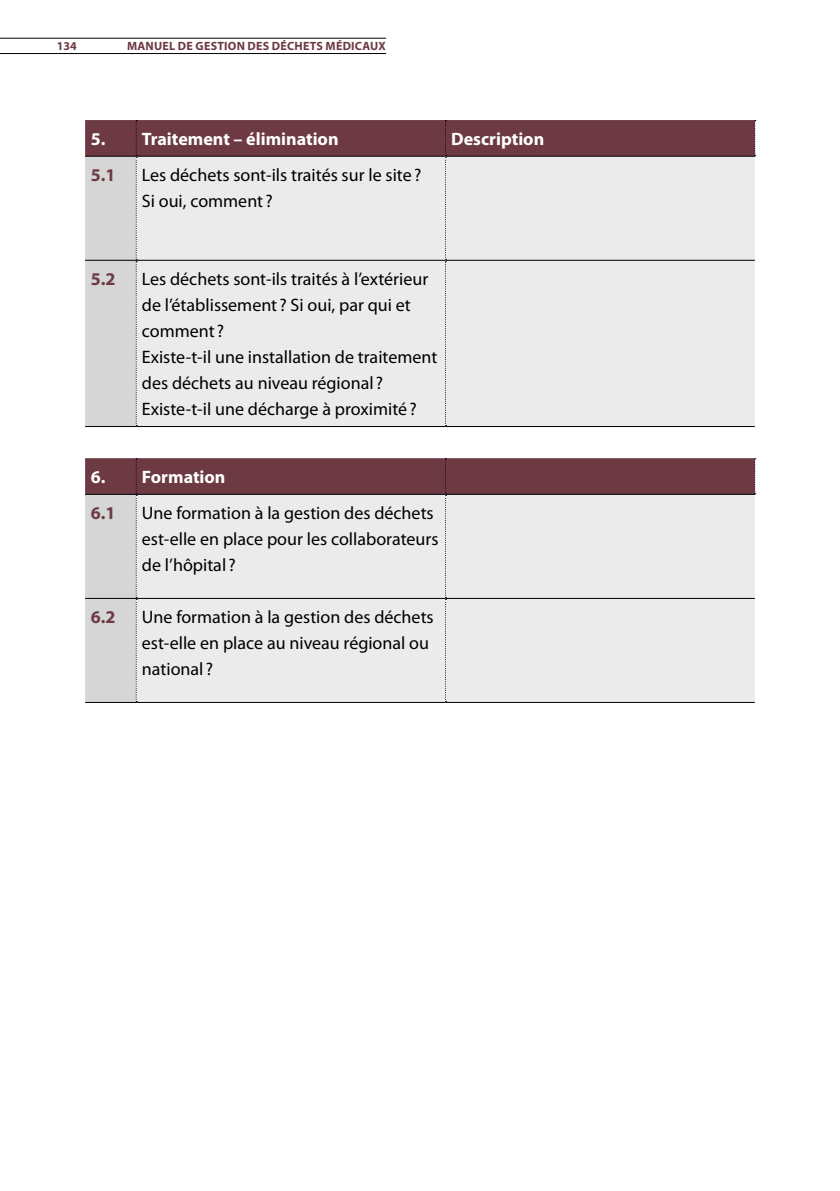
<style>
.page{position:relative;width:840px;height:1191px;background:#fff}
.page>*{position:absolute;margin:0;border:0;box-sizing:border-box;transform-origin:0 0}
.t1{font:18px/26px "Myriad Pro";color:#000}
.t2{font:700 18px "Myriad Pro";color:#fff}
.t3{font:700 18px "Myriad Pro";color:#6d3a43}
.t4{font:700 12px "Myriad Pro";letter-spacing:.02em;color:#6d3a43}
</style>
<div class="page">
<hr style="left:0;top:38px;width:386px;height:1px;background:#000">
<hr style="left:0;top:53px;width:386px;height:1px;background:#000">
<svg style="left:85px;top:120px;width:670px;height:306px;background:#d9d3d4"></svg>
<hr style="left:85px;top:260px;width:51px;height:1px;background:#000">
<hr style="left:136px;top:260px;width:309px;height:1px;background:#000">
<hr style="left:445px;top:260px;width:309px;height:1px;background:#000">
<hr style="left:85px;top:156px;width:51px;height:1px;background:#000">
<hr style="left:136px;top:156px;width:309px;height:1px;background:#000">
<hr style="left:445px;top:156px;width:310px;height:1px;background:#000">
<hr style="left:85px;top:426px;width:51px;height:1px;background:#000">
<hr style="left:136px;top:426px;width:309px;height:1px;background:#000">
<hr style="left:445px;top:426px;width:309px;height:1px;background:#000">
<svg style="left:85px;top:458px;width:670px;height:244px;background:#d5cecf"></svg>
<hr style="left:85px;top:598px;width:51px;height:1px;background:#000">
<hr style="left:136px;top:598px;width:309px;height:1px;background:#000">
<hr style="left:445px;top:598px;width:309px;height:1px;background:#000">
<hr style="left:85px;top:494px;width:51px;height:1px;background:#000">
<hr style="left:136px;top:494px;width:309px;height:1px;background:#000">
<hr style="left:445px;top:494px;width:310px;height:1px;background:#000">
<hr style="left:85px;top:702px;width:51px;height:1px;background:#000">
<hr style="left:136px;top:702px;width:309px;height:1px;background:#000">
<hr style="left:445px;top:702px;width:309px;height:1px;background:#000">
<p class="t4" style="left:57px;top:38px;width:21px">134</p>
<p class="t4" style="left:127px;top:38px;width:260px">Manuel de gestion des déchets médicaux</p>
<p class="t2" style="left:91px;top:127px;width:249px">5. Traitement – élimination</p>
<p class="t2" style="left:451px;top:127px;width:94px">Description</p>
<p class="t3" style="left:91px;top:163px;width:26px">5.1</p>
<p class="t1" style="left:142px;top:162px;width:281px">Les déchets sont-ils traités sur le site?<br>Si oui, comment ?</p>
<p class="t3" style="left:91px;top:267px;width:26px">5.2</p>
<p class="t1" style="left:142px;top:266px;width:297px">Les déchets sont-ils traités à l’extérieur de l’établissement ? Si oui, par qui et comment ?<br>Existe-t-il une installation de traitement des déchets au niveau régional ?<br>Existe-t-il une décharge à proximité?</p>
<p class="t2" style="left:91px;top:465px;width:136px">6. Formation</p>
<p class="t3" style="left:91px;top:501px;width:26px">6.1</p>
<p class="t1" style="left:142px;top:500px;width:298px">Une formation à la gestion des déchets est-elle en place pour les collaborateurs de l’hôpital ?</p>
<p class="t3" style="left:91px;top:605px;width:26px">6.2</p>
<p class="t1" style="left:142px;top:604px;width:293px">Une formation à la gestion des déchets est-elle en place au niveau régional ou national ?</p>
</div>
